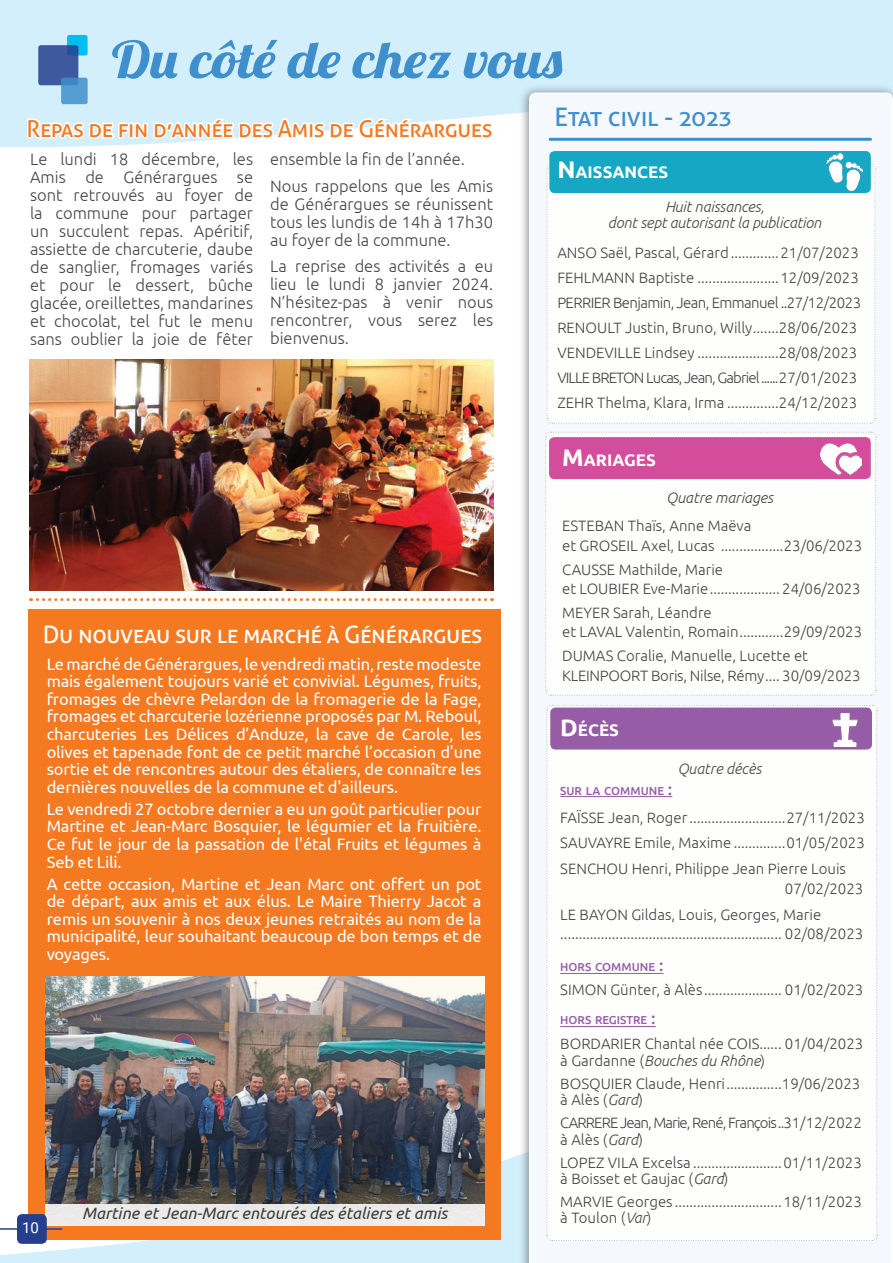
<style>
.page{position:relative;width:893px;height:1263px;background:#fff}
.page>*{position:absolute;margin:0;border:0;box-sizing:border-box;transform-origin:0 0}
.t1{font:51px "Lobster 1.4";color:#408fcd;scale:1.15 1}
.t2{font:25.5px "Aller";letter-spacing:-.015em;color:#408fcd}
.t3{font:24px "Aller";letter-spacing:-.02em;color:#fff}
.t4{font:23.25px "Aller";letter-spacing:-.02em;color:#f47921}
.t5{font:700 16.8px "Ubuntu";color:#fff}
.t6{font:16.5px/17.5px "Ubuntu";letter-spacing:-.01em;color:#fff;text-align:justify}
.t7{font:300 16.5px/18px "Ubuntu";color:#454647;text-align:justify}
.t8{font:italic 16.5px "Ubuntu";color:#3e3e3f}
.t9{font:300 15px/25px "Ubuntu";color:#454647}
.t10{font:italic 300 15px/16.5px "Ubuntu";letter-spacing:-.01em;color:#454647;text-align:center}
.t11{font:300 15px/16.5px "Ubuntu";letter-spacing:-.06em;color:#454647}
.t12{font:15px "Roboto";color:#fff}
.t13{font:500 11.55px "Ubuntu";color:#965da6}
.s1{font-size:24px}
.s2{font-size:16.5px}
.s3{font-style:italic}
</style>
<div class="page">
<svg style="left:0;top:1086px;width:518px;height:177px;fill:#d3effb"></svg>
<div style="left:0;top:0;width:893px;height:148px;background:#d3effb"></div>
<div style="left:67px;top:35px;width:21px;height:21px;background:#01bdf2;border-radius:3px"></div>
<svg style="left:38px;top:45px;width:40px;height:40px"></svg>
<svg style="left:61px;top:78px;width:27px;height:26px"></svg>
<div style="left:113px;top:26px;width:329px;height:69px;background:#d3effb;border-radius:18px"></div>
<svg style="left:25px;top:115px;width:470px;height:28px"></svg>
<div style="left:518px;top:83px;width:375px;height:1180px;background:#231f20;opacity:.5"></div>
<div style="left:529px;top:92px;width:364px;height:1171px;background:#f5f8fc"></div>
<hr style="left:550px;top:138px;width:320px;height:3px;background:#408fcd">
<svg style="left:545px;top:431px;width:332px;height:265px"></svg>
<div style="left:549px;top:437px;width:322px;height:42px;background:#d44d9c;border-radius:5px"></div>
<img style="left:820px;top:443px;width:42px;height:33px">
<svg style="left:546px;top:163px;width:330px;height:261px"></svg>
<div style="left:549px;top:151px;width:322px;height:42px;background:#15a7c3;border-radius:5px"></div>
<img style="left:826px;top:153px;width:37px;height:37px">
<svg style="left:546px;top:705px;width:347px;height:558px"></svg>
<div style="left:550px;top:707px;width:322px;height:42px;background:#965da6;border-radius:5px"></div>
<hr style="left:560px;top:796px;width:112px;height:1px;background:#965da6">
<hr style="left:560px;top:973px;width:103px;height:1px;background:#965da6">
<hr style="left:560px;top:1026px;width:96px;height:1px;background:#965da6">
<img style="left:832px;top:713px;width:26px;height:33px">
<div style="left:28px;top:609px;width:472px;height:630px;background:#f47921"></div>
<svg style="left:31px;top:598px;width:455px;height:3px"></svg>
<img style="left:29px;top:359px;width:464px;height:231px">
<img style="left:45px;top:976px;width:439px;height:228px">
<div style="left:45px;top:1204px;width:439px;height:21px;background:#ecebe9"></div>
<hr style="left:0;top:1228px;width:62px;height:2px;background:#253f8e">
<div style="left:17px;top:1214px;width:30px;height:30px;background:#253f8e;border-radius:5px"></div>
<h1 class="t1" style="left:112px;top:27px;width:393px">Du côté de chez vous</h1>
<h3 class="t4" style="left:27px;top:115px;width:467px">Repas de fin d’année des Amis de Générargues</h3>
<p class="t7" style="left:30px;top:150px;width:225px">Le lundi 18 décembre, les Amis de Générargues se sont retrouvés au foyer de la commune pour partager un succulent repas. Apéritif, assiette de charcuterie, daube de sanglier, fromages variés et pour le dessert, bûche glacée, oreillettes, mandarines et chocolat, tel fut le menu sans oublier la joie de fêter</p>
<p class="t7" style="left:270px;top:146px;width:224px;line-height:26.5px">ensemble la fin de l’année.<br>Nous rappelons que les Amis</p>
<p class="t7" style="left:270px;top:194px;width:225px">de Générargues se réunissent tous les lundis de 14h à 17h30 au foyer de la commune.</p>
<p class="t7" style="left:270px;top:257px;width:225px">La reprise des activités a eu lieu le lundi 8 janvier 2024.<br>N’hésitez-pas à venir nous rencontrer, vous serez les bienvenus.</p>
<h3 class="t3" style="left:43px;top:619px;width:441px">Du nouveau sur le marché à Générargues</h3>
<p class="t6" style="left:47px;top:654px;width:436px">Le marché de Générargues, le vendredi matin, reste modeste mais également toujours varié et convivial. Légumes, fruits, fromages de chèvre Pelardon de la fromagerie de la Fage, fromages et charcuterie lozérienne proposés par M. Reboul, charcuteries Les Délices d’Anduze, la cave de Carole, les olives et tapenade font de ce petit marché l’occasion d'une sortie et de rencontres autour des étaliers, de connaître les dernières nouvelles de la commune et d'ailleurs.</p>
<p class="t6" style="left:47px;top:800px;width:436px">Le vendredi 27 octobre dernier a eu un goût particulier pour Martine et Jean-Marc Bosquier, le légumier et la fruitière.<br>Ce fut le jour de la passation de l'étal Fruits et légumes à Seb et Lili.</p>
<p class="t6" style="left:47px;top:874px;width:436px">A cette occasion, Martine et Jean Marc ont offert un pot de départ, aux amis et aux élus. Le Maire Thierry Jacot a remis un souvenir à nos deux jeunes retraités au nom de la municipalité, leur souhaitant beaucoup de bon temps et de voyages.</p>
<p class="t12" style="left:22px;top:1217px;width:18px">10</p>
<p class="t8" style="left:82px;top:1203px;width:367px">Martine et Jean-Marc entourés des étaliers et amis</p>
<h2 class="t2" style="left:555px;top:102px;width:178px">Etat civil - 2023</h2>
<p class="t5" style="left:557px;top:162px;width:112px"><span class="s1">N</span> AISSANCES</p>
<p class="t10" style="left:608px;top:198px;width:215px">Huit naissances,<br>dont sept autorisant la publication</p>
<p class="t9" style="left:557px;top:239px;width:305px">ANSO Saël, Pascal, Gérard.............21/07/2023<br>FEHLMANN Baptiste ......................12/09/2023<br>PERRIER Benjamin, Jean, Emmanuel ..27/12/2023<br>RENOULT Justin, Bruno, Willy.......28/06/2023<br>VENDEVILLE Lindsey ......................28/08/2023<br>VILLE BRETON Lucas, Jean, Gabriel ......27/01/2023<br>ZEHR Thelma, Klara, Irma ..............24/12/2023</p>
<p class="t5" style="left:562px;top:449px;width:95px"><span class="s1">M</span>ARIAGES</p>
<p class="t10" style="left:666px;top:489px;width:108px">Quatre mariages</p>
<p class="t9" style="left:562px;top:516px;width:302px;line-height:19.5px">ESTEBAN Thaïs, Anne Maëva<br>et GROSEIL Axel, Lucas .................23/06/2023</p>
<p class="t9" style="left:562px;top:559px;width:300px;line-height:19.5px">CAUSSE Mathilde, Marie<br>et LOUBIER Eve-Marie................... 24/06/2023</p>
<p class="t9" style="left:562px;top:602px;width:302px;line-height:19.5px">MEYER Sarah, Léandre<br>et LAVAL Valentin, Romain............29/09/2023</p>
<p class="t9" style="left:562px;top:646px;width:300px;line-height:19.5px">DUMAS Coralie, Manuelle, Lucette et<br>KLEINPOORT Boris, Nilse, Rémy.... 30/09/2023</p>
<p class="t5" style="left:560px;top:720px;width:60px"><span class="s1">D</span> ÉCÈS</p>
<p class="t10" style="left:677px;top:760px;width:86px">Quatre décès</p>
<p class="t13" style="left:560px;top:783px;width:114px">SUR LA COMMUNE <span class="s2">:</span></p>
<p class="t9" style="left:560px;top:804px;width:306px;line-height:25.8px;text-align:justify">FAÏSSE Jean, Roger..........................27/11/2023<br>SAUVAYRE Emile, Maxime ..............01/05/2023<br>SENCHOU Henri, Philippe Jean Pierre Louis</p>
<p class="t9" style="left:560px;top:875px;width:304px;line-height:25.8px;text-indent:225px">07/02/2023<br>LE BAYON Gildas, Louis, Georges, Marie</p>
<p class="t9" style="left:560px;top:921px;width:304px">............................................................ 02/08/2023</p>
<p class="t13" style="left:560px;top:960px;width:105px">HORS COMMUNE <span class="s2">:</span></p>
<p class="t9" style="left:560px;top:977px;width:304px">SIMON Günter, à Alès..................... 01/02/2023</p>
<p class="t13" style="left:560px;top:1013px;width:97px">HORS REGISTRE <span class="s2">:</span></p>
<p class="t9" style="left:560px;top:1035px;width:304px;line-height:16.5px">BORDARIER Chantal née COIS...... 01/04/2023 à Gardanne (<span class="s3">Bouches du Rhône</span>)</p>
<p class="t9" style="left:560px;top:1075px;width:302px;line-height:16.5px">BOSQUIER Claude, Henri...............19/06/2023 à Alès (<span class="s3">Gard</span>)</p>
<p class="t11" style="left:560px;top:1114px;width:303px">CARRERE Jean, Marie, René, François..31/12/2022 à Alès (<span class="s3">Gard</span>)</p>
<p class="t9" style="left:560px;top:1153px;width:303px;line-height:16.5px">LOPEZ VILA Excelsa ........................01/11/2023 à Boisset et Gaujac (<span class="s3">Gard</span>)</p>
<p class="t9" style="left:560px;top:1193px;width:303px;line-height:16.5px">MARVIE Georges .............................18/11/2023 à Toulon (<span class="s3">Var</span>)</p>
</div>
